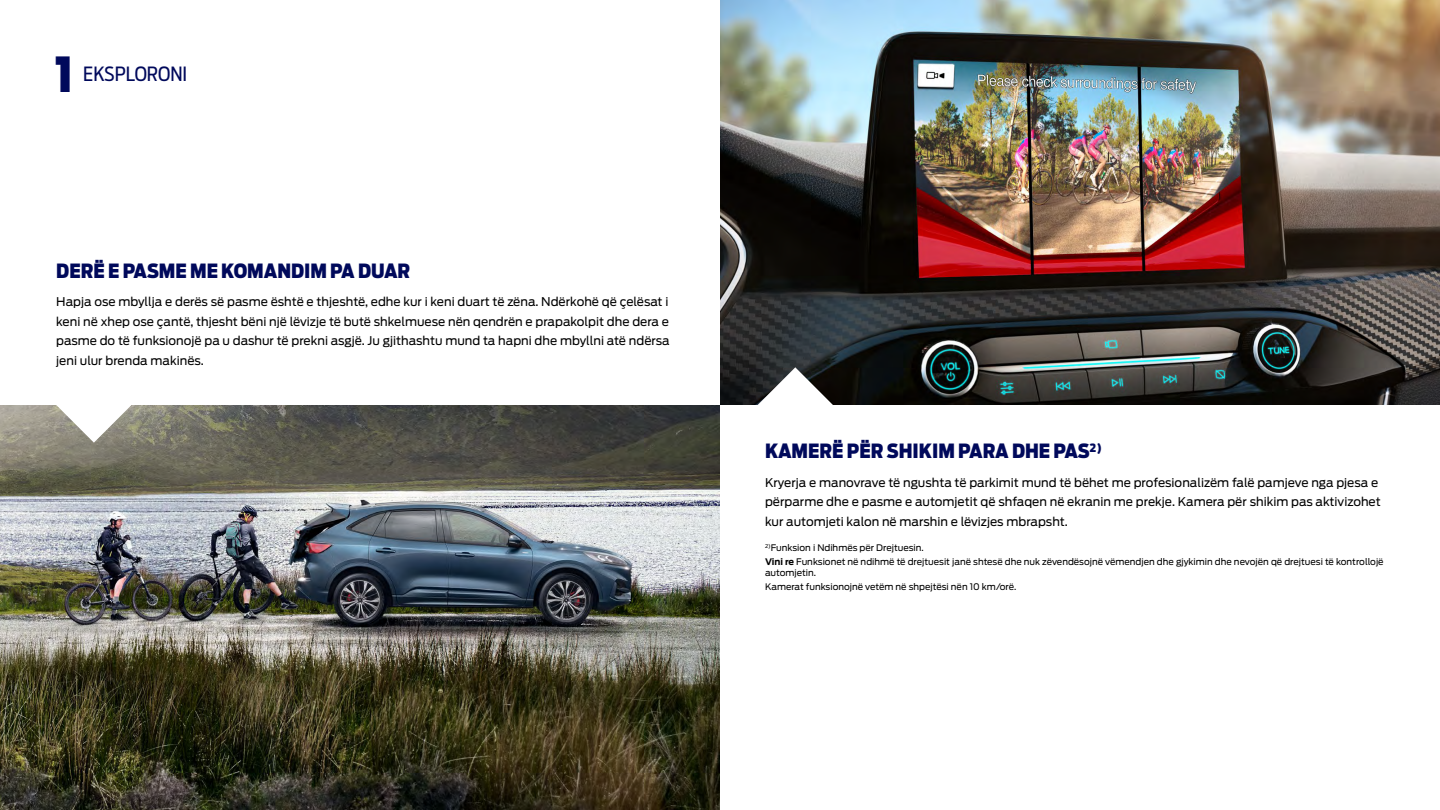
<style>
.page{position:relative;width:1440px;height:810px;background:#fff}
.page>*{position:absolute;margin:0;border:0;box-sizing:border-box;transform-origin:0 0}
.t1{font:900 48px "Ford Antenna Cond";color:#00095b}
.t2{font:900 19.5px "Ford Antenna Cond";color:#00095b}
.t3{font:19.5px "Ford Antenna Cond";color:#00095b}
.t4{font:12px/19.5px "Ford Antenna";color:#000;text-align:justify}
.t5{font:9px/14.2px "Ford Antenna";color:#000}
.s1{font-weight:700}
</style>
<div class="page">
<img style="left:0;top:405px;width:720px;height:405px">
<img style="left:720px;top:0;width:720px;height:405px">
<svg style="left:56px;top:405px;width:76px;height:38px"></svg>
<svg style="left:758px;top:367px;width:75px;height:38px"></svg>
<h1 class="t1" style="left:55px;top:30px;width:20px">1</h1>
<h2 class="t3" style="left:83px;top:58px;width:106px">EKSPLORONI</h2>
<h2 class="t2" style="left:56px;top:252px;width:356px">DERË E PASME ME KOMANDIM PA DUAR</h2>
<p class="t4" style="left:56px;top:291px;width:615px">Hapja ose mbyllja e derës së pasme është e thjeshtë, edhe kur i keni duart të zëna. Ndërkohë që çelësat i keni në xhep ose çantë, thjesht bëni një lëvizje të butë shkelmuese nën qendrën e prapakolpit dhe dera e pasme do të funksionojë pa u dashur të prekni asgjë. Ju gjithashtu mund ta hapni dhe mbyllni atë ndërsa jeni ulur brenda makinës.</p>
<h2 class="t2" style="left:765px;top:433px;width:338px">KAMERË PËR SHIKIM PARA DHE PAS<sup>2)</sup></h2>
<p class="t4" style="left:765px;top:471px;width:617px;text-align:left">Kryerja e manovrave të ngushta të parkimit mund të bëhet me profesionalizëm falë pamjeve nga pjesa e përparme dhe e pasme e automjetit që shfaqen në ekranin me prekje. Kamera për shikim pas aktivizohet kur automjeti kalon në marshin e lëvizjes mbrapsht.</p>
<p class="t5" style="left:765px;top:540px;width:620px"><sup>2)</sup>Funksion i Ndihmës për Drejtuesin.<br><span class="s1">Vini re</span> Funksionet në ndihmë të drejtuesit janë shtesë dhe nuk zëvendësojnë vëmendjen dhe gjykimin dhe nevojën që drejtuesi të kontrollojë</p>
<p class="t5" style="left:765px;top:564px;width:253px">automjetin.<br>Kamerat funksionojnë vetëm në shpejtësi nën 10 km/orë.</p>
</div>
